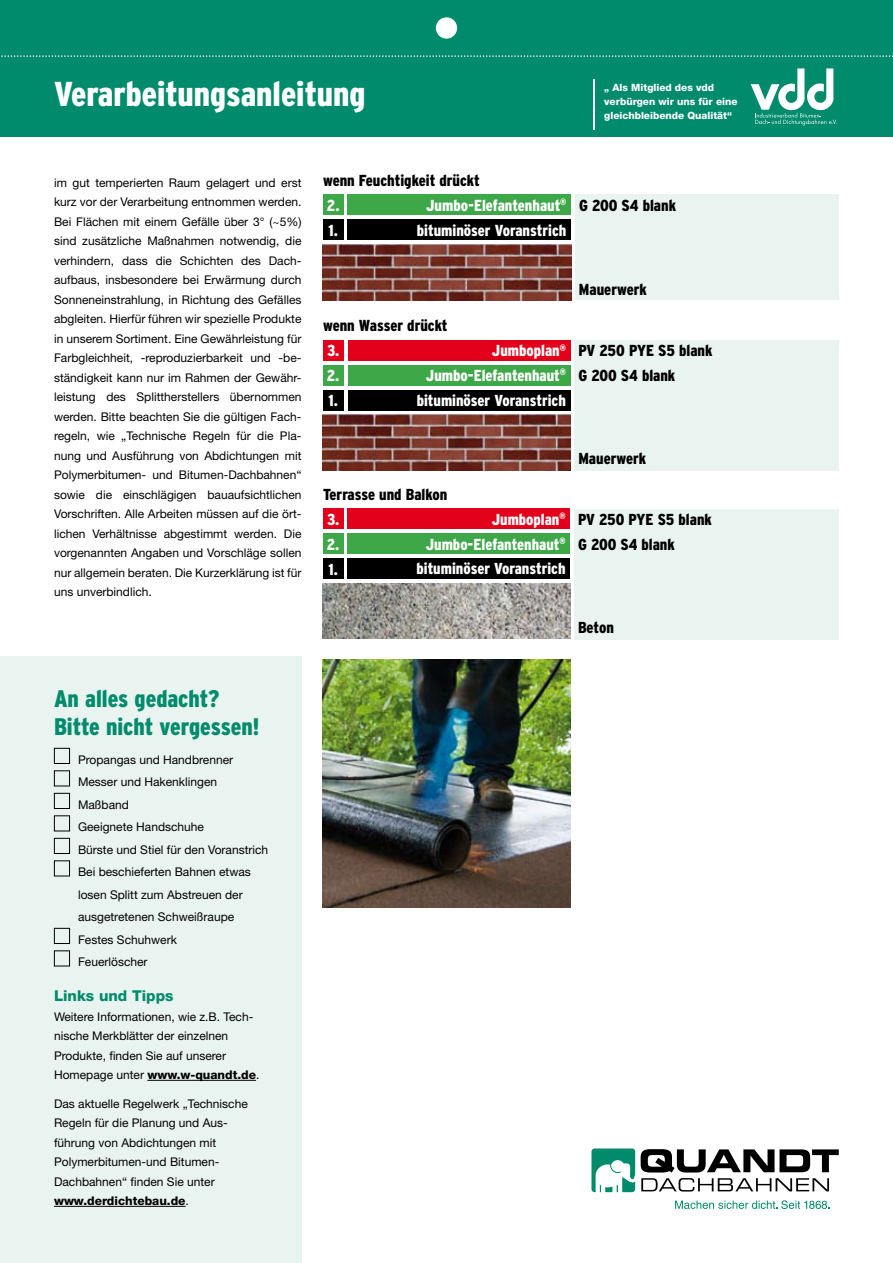
<style>
.page{position:relative;width:893px;height:1263px;background:#fff}
.page>*{position:absolute;margin:0;border:0;box-sizing:border-box;transform-origin:0 0}
.t1{font:900 condensed 34.5px "Interstate";color:#fff}
.t2{font:900 condensed 24px/28.5px "Interstate";color:#008b6c}
.t3{font:900 condensed 15.9px "Interstate";color:#fff}
.t4{font:900 condensed 15.9px "Interstate";color:#000}
.t5{font:800 15px "Helvetica Neue";color:#008b6c}
.t6{font:12px/19.5px "Helvetica Neue";color:#000}
.t7{font:800 10.05px/13.8px "Helvetica Neue";color:#fff}
.s1{font-weight:800}
</style>
<div class="page">
<div style="left:0;top:0;width:893px;height:137px;background:#008b6c"></div>
<svg style="left:1px;top:55px;width:892px;height:2px"></svg>
<svg style="left:641px;top:1149px;width:198px;height:23px"></svg>
<svg style="left:641px;top:1178px;width:188px;height:13px"></svg>
<svg style="left:675px;top:1200px;width:155px;height:9px"></svg>
<svg style="left:591px;top:1148px;width:44px;height:44px"></svg>
<div style="left:436px;top:17px;width:21px;height:22px;background:#fff;border-radius:50%"></div>
<svg style="left:751px;top:68px;width:86px;height:57px"></svg>
<hr style="left:594px;top:79px;width:1px;height:50px;background:#fff">
<div style="left:575px;top:195px;width:264px;height:105px;background:#e9f4f0"></div>
<div style="left:348px;top:195px;width:223px;height:20px;background:#3ea848"></div>
<div style="left:323px;top:195px;width:20px;height:20px;background:#3ea848"></div>
<div style="left:348px;top:220px;width:223px;height:20px;background:#000"></div>
<div style="left:323px;top:220px;width:20px;height:20px;background:#000"></div>
<img style="left:323px;top:245px;width:248px;height:55px">
<div style="left:575px;top:340px;width:264px;height:130px;background:#e9f4f0"></div>
<div style="left:348px;top:340px;width:222px;height:20px;background:#e2001a"></div>
<div style="left:323px;top:340px;width:20px;height:20px;background:#e2001a"></div>
<div style="left:348px;top:365px;width:222px;height:20px;background:#3ea848"></div>
<div style="left:323px;top:365px;width:20px;height:20px;background:#3ea848"></div>
<div style="left:348px;top:390px;width:222px;height:20px;background:#000"></div>
<div style="left:323px;top:390px;width:20px;height:20px;background:#000"></div>
<img style="left:323px;top:415px;width:247px;height:55px">
<div style="left:0;top:656px;width:301px;height:607px;background:#e9f4f0"></div>
<hr style="left:147px;top:1080px;width:109px;height:1px;background:#000">
<hr style="left:54px;top:1206px;width:132px;height:1px;background:#000">
<div style="left:54px;top:748px;width:16px;height:16px;border:1px solid #000"></div>
<div style="left:54px;top:770px;width:16px;height:16px;border:1px solid #000"></div>
<div style="left:54px;top:793px;width:16px;height:16px;border:1px solid #000"></div>
<div style="left:54px;top:815px;width:16px;height:16px;border:1px solid #000"></div>
<div style="left:54px;top:838px;width:16px;height:16px;border:1px solid #000"></div>
<div style="left:54px;top:860px;width:16px;height:16px;border:1px solid #000"></div>
<div style="left:54px;top:928px;width:16px;height:16px;border:1px solid #000"></div>
<div style="left:54px;top:950px;width:16px;height:16px;border:1px solid #000"></div>
<img style="left:323px;top:659px;width:247px;height:248px">
<div style="left:574px;top:509px;width:265px;height:130px;background:#e9f4f0"></div>
<div style="left:348px;top:509px;width:222px;height:20px;background:#e2001a"></div>
<div style="left:323px;top:509px;width:20px;height:20px;background:#e2001a"></div>
<div style="left:348px;top:534px;width:222px;height:20px;background:#3ea848"></div>
<div style="left:323px;top:534px;width:20px;height:20px;background:#3ea848"></div>
<div style="left:348px;top:559px;width:222px;height:20px;background:#000"></div>
<div style="left:323px;top:559px;width:20px;height:20px;background:#000"></div>
<img style="left:323px;top:583px;width:247px;height:56px">
<h1 class="t1" style="left:54px;top:75px;width:313px">Verarbeitungsanleitung</h1>
<p class="t7" style="left:604px;top:81px;width:135px">„ Als Mitglied des vdd verbürgen wir uns für eine gleichbleibende Qualität“</p>
<p class="t6" style="left:54px;top:172px;width:249px;text-align:justify">im gut temperierten Raum gelagert und erst kurz vor der Verarbeitung entnommen werden.<br>Bei Flächen mit einem Gefälle über 3° (~5%) sind zusätzliche Maßnahmen notwendig, die verhindern, dass die Schichten des Dach&shy;aufbaus, insbesondere bei Erwärmung durch Sonneneinstrahlung, in Richtung des Gefälles abgleiten. Hierfür führen wir spezielle Produkte in unserem Sortiment. Eine Gewährleistung für Farbgleichheit, -reproduzierbarkeit und -be&shy;ständigkeit kann nur im Rahmen der Gewähr&shy;leistung des Splittherstellers übernommen werden. Bitte beachten Sie die gültigen Fach&shy;regeln, wie „Technische Regeln für die Pla&shy;nung und Ausführung von Abdichtungen mit Polymerbitumen- und Bitumen-Dachbahnen“ sowie die einschlägigen bauaufsichtlichen Vorschriften. Alle Arbeiten müssen auf die ört&shy;lichen Verhältnisse abgestimmt werden. Die vorgenannten Angaben und Vorschläge sollen nur allgemein beraten. Die Kurzerklärung ist für uns unverbindlich.</p>
<h3 class="t4" style="left:323px;top:171px;width:158px">wenn Feuchtigkeit drückt</h3>
<h3 class="t3" style="left:426px;top:196px;width:142px">Jumbo-Elefantenhaut<sup>®</sup></h3>
<h3 class="t3" style="left:327px;top:196px;width:14px">2.</h3>
<h3 class="t4" style="left:579px;top:197px;width:99px">G 200 S4 blank</h3>
<h3 class="t3" style="left:328px;top:221px;width:11px">1.</h3>
<h3 class="t3" style="left:417px;top:221px;width:151px">bituminöser Voranstrich</h3>
<h3 class="t4" style="left:323px;top:316px;width:126px">wenn Wasser drückt</h3>
<h3 class="t4" style="left:579px;top:281px;width:69px">Mauerwerk</h3>
<h3 class="t3" style="left:492px;top:341px;width:75px">Jumboplan<sup>®</sup></h3>
<h3 class="t3" style="left:327px;top:341px;width:14px">3.</h3>
<h3 class="t4" style="left:578px;top:342px;width:135px">PV 250 PYE S5 blank</h3>
<h3 class="t3" style="left:426px;top:366px;width:141px">Jumbo-Elefantenhaut<sup>®</sup></h3>
<h3 class="t3" style="left:327px;top:366px;width:14px">2.</h3>
<h3 class="t4" style="left:578px;top:367px;width:98px">G 200 S4 blank</h3>
<h3 class="t3" style="left:328px;top:391px;width:11px">1.</h3>
<h3 class="t3" style="left:417px;top:391px;width:151px">bituminöser Voranstrich</h3>
<h3 class="t4" style="left:323px;top:485px;width:126px">Terrasse und Balkon</h3>
<h3 class="t4" style="left:578px;top:450px;width:69px">Mauerwerk</h3>
<h3 class="t3" style="left:492px;top:510px;width:75px">Jumboplan<sup>®</sup></h3>
<h3 class="t3" style="left:327px;top:510px;width:14px">3.</h3>
<h3 class="t4" style="left:578px;top:511px;width:135px">PV 250 PYE S5 blank</h3>
<h3 class="t3" style="left:426px;top:535px;width:141px">Jumbo-Elefantenhaut<sup>®</sup></h3>
<h3 class="t3" style="left:327px;top:535px;width:14px">2.</h3>
<h3 class="t4" style="left:578px;top:536px;width:98px">G 200 S4 blank</h3>
<h3 class="t3" style="left:328px;top:560px;width:11px">1.</h3>
<h3 class="t3" style="left:417px;top:560px;width:151px">bituminöser Voranstrich</h3>
<h3 class="t4" style="left:578px;top:619px;width:37px">Beton</h3>
<h2 class="t2" style="left:54px;top:684px;width:207px">An alles gedacht?<br>Bitte nicht vergessen!</h2>
<p class="t6" style="left:78px;top:748px;width:192px;line-height:22.5px">Propangas und Handbrenner<br>Messer und Hakenklingen<br>Maßband<br>Geeignete Handschuhe<br>Bürste und Stiel für den Voranstrich<br>Bei beschieferten Bahnen etwas losen Splitt zum Abstreuen der ausgetretenen Schweißraupe<br>Festes Schuhwerk<br>Feuerlöscher</p>
<p class="t5" style="left:54px;top:987px;width:121px">Links und Tipps</p>
<p class="t6" style="left:54px;top:1006px;width:207px">Weitere Informationen, wie z.B. Tech&shy;nische Merkblätter der einzelnen Produkte, finden Sie auf unserer Homepage unter <span class="s1">www.w-quandt.de</span>.</p>
<p class="t6" style="left:54px;top:1093px;width:195px">Das aktuelle Regelwerk „Technische<br>Regeln für die Planung und Aus&shy;führung von Abdichtungen mit<br>Polymerbitumen- und Bitumen-<br>Dachbahnen“ finden Sie unter <span class="s1">www.derdichtebau.de</span>.</p>
</div>
